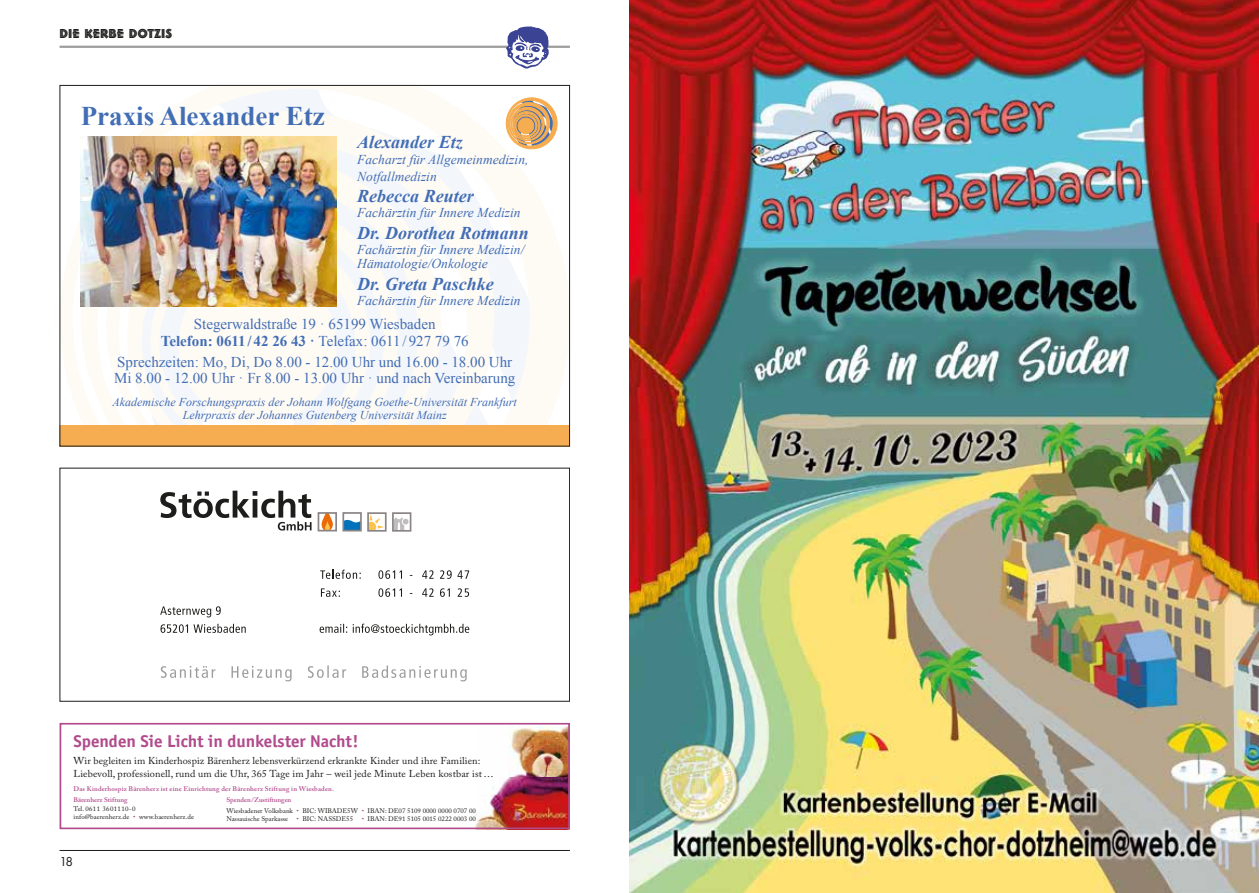
<style>
.page{position:relative;width:1259px;height:893px;background:#fff}
.page>*{position:absolute;margin:0;border:0;box-sizing:border-box;transform-origin:0 0}
.t1{font:700 27px "Times New Roman";color:#426eb5}
.t2{font:italic 700 18px "Times New Roman";color:#426eb5}
.t3{font:700 17.55px "Officina Sans";color:#b14b8c}
.t4{font:15px/16.5px "Times New Roman";color:#426eb5;text-align:center}
.t5{font:italic 13.5px/16.2px "Times New Roman";color:#426eb5}
.t6{font:13.5px "Follies Std";color:#1d1d1b}
.t7{font:13.5px "Futura PT";color:#1d1d1b}
.t8{font:italic 12px/13.2px "Times New Roman";color:#426eb5;text-align:center}
.t9{font:10.05px/13.5px "Adobe Caslon Pro";letter-spacing:.01em;color:#1d1d1b}
.t10{font:6.6px/7.9px "Adobe Caslon Pro";color:#1d1d1b}
.t11{font:600 6.6px/10.5px "Adobe Caslon Pro";letter-spacing:.025em;color:#b14b8c}
.s1{font-weight:700}
.s2{color:#b14b8c}
.s3{font-weight:600;color:#b14b8c}
</style>
<div class="page">
<hr style="left:60px;top:46px;width:510px;height:2px;background:#9d9d9c">
<hr style="left:60px;top:850px;width:510px;height:1px;background:#1d1d1b">
<svg style="left:506px;top:27px;width:42px;height:41px"></svg>
<img style="left:629px;top:0;width:630px;height:893px">
<svg style="left:320px;top:570px;width:41px;height:9px"></svg>
<svg style="left:378px;top:570px;width:91px;height:9px"></svg>
<svg style="left:321px;top:588px;width:19px;height:9px"></svg>
<svg style="left:378px;top:588px;width:91px;height:9px"></svg>
<svg style="left:319px;top:624px;width:28px;height:9px"></svg>
<svg style="left:353px;top:624px;width:116px;height:11px"></svg>
<svg style="left:160px;top:606px;width:61px;height:11px"></svg>
<svg style="left:160px;top:624px;width:86px;height:9px"></svg>
<svg style="left:160px;top:491px;width:151px;height:40px"></svg>
<svg style="left:317px;top:512px;width:70px;height:20px"></svg>
<svg style="left:395px;top:517px;width:9px;height:12px"></svg>
<div style="left:402px;top:518px;width:7px;height:7px;background:#bebebe;border-radius:50%"></div>
<div style="left:402px;top:518px;width:7px;height:7px;border:1px solid #fff;border-radius:50%"></div>
<div style="left:392px;top:512px;width:19px;height:20px;border:2px solid #8a8584"></div>
<svg style="left:161px;top:666px;width:54px;height:12px"></svg>
<svg style="left:231px;top:666px;width:61px;height:15px"></svg>
<svg style="left:308px;top:665px;width:38px;height:13px"></svg>
<svg style="left:362px;top:665px;width:105px;height:16px"></svg>
<div style="left:60px;top:468px;width:510px;height:234px;border:1px solid #1d1d1b"></div>
<img style="left:475px;top:727px;width:92px;height:99px">
<div style="left:60px;top:723px;width:510px;height:106px;border:2px solid #b14b8c"></div>
<svg style="left:62px;top:87px;width:506px;height:338px"></svg>
<svg style="left:81px;top:111px;width:413px;height:314px"></svg>
<svg style="left:106px;top:158px;width:336px;height:267px"></svg>
<svg style="left:127px;top:201px;width:272px;height:224px"></svg>
<svg style="left:150px;top:232px;width:220px;height:193px"></svg>
<svg style="left:178px;top:266px;width:159px;height:158px"></svg>
<img style="left:81px;top:136px;width:255px;height:170px">
<div style="left:60px;top:425px;width:509px;height:21px;background:#f6ad51"></div>
<svg style="left:506px;top:98px;width:51px;height:51px"></svg>
<h3 class="t6" style="left:60px;top:25px;width:114px">DIE KERBE DOTZIS</h3>
<h1 class="t1" style="left:81px;top:97px;width:245px">Praxis Alexander Etz</h1>
<h2 class="t2" style="left:357px;top:130px;width:107px">Alexander Etz</h2>
<h3 class="t5" style="left:357px;top:152px;width:173px">Facharzt für Allgemeinmedizin,<br>Notfallmedizin</h3>
<h2 class="t2" style="left:357px;top:184px;width:118px">Rebecca Reuter</h2>
<h3 class="t5" style="left:357px;top:204px;width:165px">Fachärztin für Innere Medizin</h3>
<h2 class="t2" style="left:357px;top:220px;width:173px">Dr. Dorothea Rotmann</h2>
<h3 class="t5" style="left:357px;top:241px;width:169px;line-height:14.9px">Fachärztin für Innere Medizin/<br>Hämatologie/Onkologie</h3>
<h2 class="t2" style="left:357px;top:271px;width:138px">Dr. Greta Paschke</h2>
<h3 class="t5" style="left:357px;top:292px;width:165px">Fachärztin für Innere Medizin</h3>
<h3 class="t4" style="left:161px;top:316px;width:309px">Stegerwaldstraße 19 · 65199 Wiesbaden<br><span class="s1">Telefon: 0611/ 42 26 43 ·</span> Telefax: 0611/927 79 76</h3>
<h3 class="t4" style="left:114px;top:353px;width:403px;text-align:left">Sprechzeiten: Mo, Di, Do 8.00 - 12.00 Uhr und 16.00 - 18.00 Uhr<br>Mi 8.00 - 12.00 Uhr · Fr 8.00 - 13.00 Uhr · und nach Vereinbarung</h3>
<h3 class="t8" style="left:113px;top:395px;width:406px">Akademische Forschungspraxis der Johann Wolfgang Goethe-Universität Frankfurt<br>Lehrpraxis der Johannes Gutenberg Universität Mainz</h3>
<h3 class="t3" style="left:73px;top:730px;width:287px">Spenden Sie Licht in dunkelster Nacht!</h3>
<h3 class="t9" style="left:73px;top:753px;width:422px">Wir begleiten im Kinderhospiz Bärenherz lebensverkürzend erkrankte Kinder und ihre Familien:<br>Liebevoll, professionell, rund um die Uhr, 365 Tage im Jahr – weil jede Minute Leben kostbar ist …</h3>
<p class="t11" style="left:73px;top:784px;width:262px">Das Kinderhospiz Bärenherz ist eine Einrichtung der Bärenherz Stiftung in Wiesbaden.<br>Bärenherz Stiftung</p>
<p class="t10" style="left:73px;top:805px;width:122px">Tel. 0611 3601110-0<br>info@baerenherz.de <span class="s2">•</span> www.baerenherz.de</p>
<p class="t10" style="left:226px;top:794px;width:251px;line-height:10.8px"><span class="s3">Spenden/Zustiftungen<br></span>Wiesbadener Volksbank <span class="s2">•</span> BIC: WIBADE5W <span class="s2">•</span> IBAN: DE07 5109 0000 0000 0707 00</p>
<p class="t10" style="left:226px;top:814px;width:63px">Nassauische Sparkasse</p>
<p class="t10" style="left:297px;top:814px;width:58px"><span class="s2">•</span> BIC: NASSDE55</p>
<p class="t10" style="left:362px;top:814px;width:116px"><span class="s2">•</span> IBAN: DE91 5105 0015 0222 0003 00</p>
<h3 class="t7" style="left:60px;top:854px;width:15px">18</h3>
</div>
